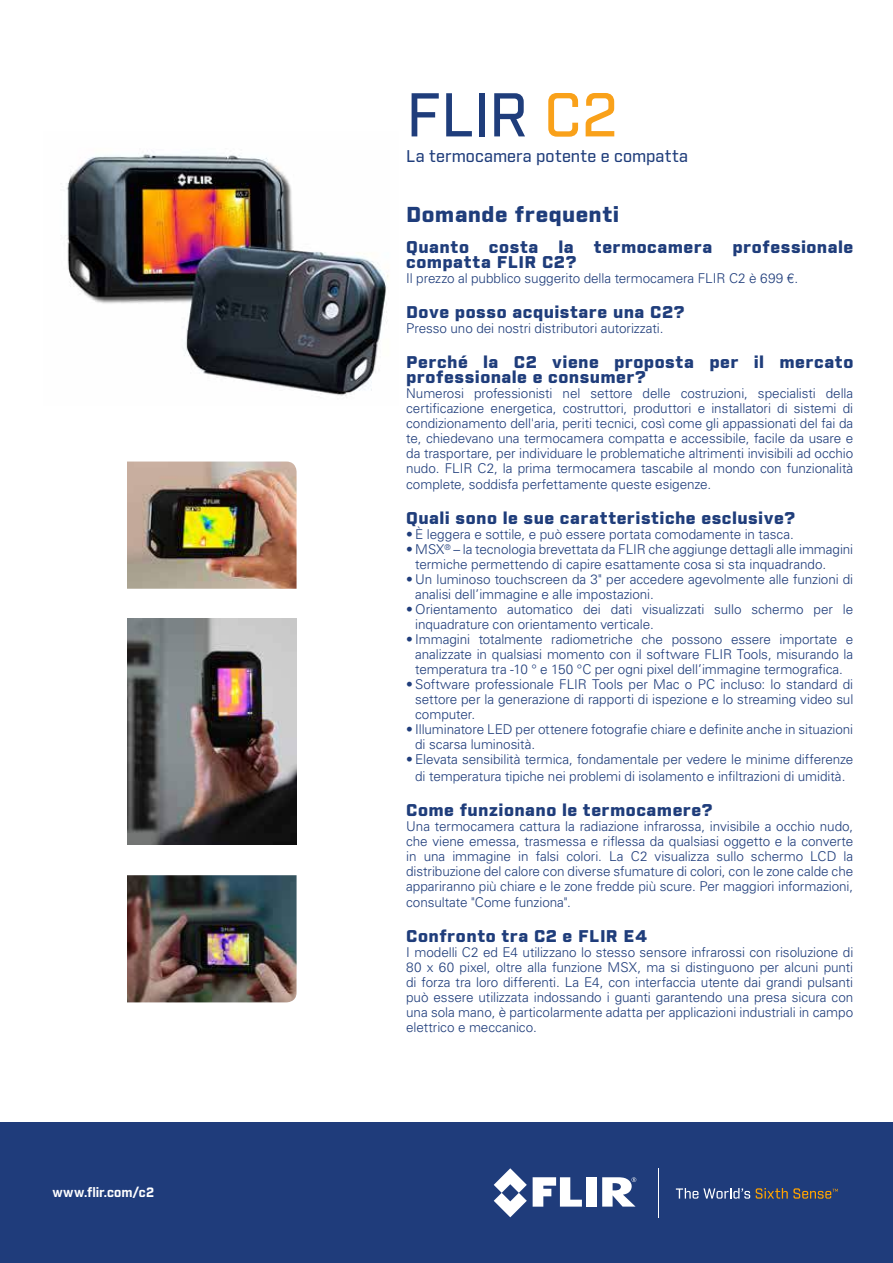
<style>
.page{position:relative;width:893px;height:1263px;background:#fff}
.page>*{position:absolute;margin:0;border:0;box-sizing:border-box;transform-origin:0 0}
.t1{font:500 60px "Industry";color:#1f3d7b}
.t2{font:900 21px "Industry";letter-spacing:.02em;color:#1f3d7b;scale:1.1 1}
.t3{font:900 16.5px/15px "Industry";letter-spacing:.025em;color:#1f3d7b;scale:1.1 1}
.t4{font:500 16.5px "Industry";letter-spacing:.01em;color:#1f3d7b}
.t5{font:300 13.5px/15px "Univers LT Std";letter-spacing:-.005em;color:#1f3d7b;text-align:justify}
.t6{font:700 13.2px "Industry";letter-spacing:.005em;color:#fff}
.s1{color:#f9a11a}
</style>
<div class="page">
<img style="left:66px;top:150px;width:323px;height:246px">
<img style="left:127px;top:619px;width:170px;height:226px">
<img style="left:127px;top:875px;width:170px;height:127px">
<img style="left:127px;top:461px;width:170px;height:128px">
<div style="left:0;top:1123px;width:893px;height:140px;background:#1f3c7b"></div>
<svg style="left:533px;top:1177px;width:49px;height:30px"></svg>
<div style="left:587px;top:1177px;width:10px;height:29px;background:#fff"></div>
<svg style="left:494px;top:1168px;width:33px;height:49px"></svg>
<svg style="left:602px;top:1177px;width:34px;height:29px"></svg>
<svg style="left:676px;top:1188px;width:74px;height:10px"></svg>
<svg style="left:756px;top:1188px;width:82px;height:10px"></svg>
<hr style="left:658px;top:1168px;width:1px;height:49px;background:#fff">
<p class="t6" style="left:53px;top:1184px;width:103px">www.flir.com/c2</p>
<h1 class="t1" style="left:406px;top:79px;width:213px">FLIR <span class="s1">C2</span></h1>
<p class="t4" style="left:406px;top:146px;width:284px">La termocamera potente e compatta</p>
<h2 class="t2" style="left:406px;top:202px;width:195px">Domande frequenti</h2>
<p class="t3" style="left:406px;top:240px;width:408px">Quanto costa la termocamera professionale compatta FLIR C2?</p>
<p class="t5" style="left:406px;top:270px;width:393px">Il prezzo al pubblico suggerito della termocamera FLIR C2 è 699 €.</p>
<p class="t3" style="left:406px;top:306px;width:255px">Dove posso acquistare una C2?</p>
<p class="t5" style="left:406px;top:321px;width:259px">Presso uno dei nostri distributori autorizzati.</p>
<p class="t3" style="left:406px;top:356px;width:408px">Perché la C2 viene proposta per il mercato professionale e consumer?</p>
<p class="t5" style="left:406px;top:386px;width:449px">Numerosi professionisti nel settore delle costruzioni, specialisti della certificazione energetica, costruttori, produttori e installatori di sistemi di condizionamento dell'aria, periti tecnici, così come gli appassionati del fai da te, chiedevano una termocamera compatta e accessibile, facile da usare e da trasportare, per individuare le problematiche altrimenti invisibili ad occhio nudo. FLIR C2, la prima termocamera tascabile al mondo con funzionalità complete, soddisfa perfettamente queste esigenze.</p>
<p class="t3" style="left:406px;top:512px;width:355px">Quali sono le sue caratteristiche esclusive?</p>
<p class="t5" style="left:406px;top:527px;width:389px">• È leggera e sottile, e può essere portata comodamente in tasca.</p>
<p class="t5" style="left:415px;top:542px;width:440px;text-indent:-9px">• MSX<sup>®</sup> – la tecnologia brevettata da FLIR che aggiunge dettagli alle immagini termiche permettendo di capire esattamente cosa si sta inquadrando.</p>
<p class="t5" style="left:415px;top:572px;width:440px;text-indent:-9px">• Un luminoso touchscreen da 3" per accedere agevolmente alle funzioni di analisi dell’immagine e alle impostazioni.</p>
<p class="t5" style="left:415px;top:602px;width:440px;text-indent:-9px">• Orientamento automatico dei dati visualizzati sullo schermo per le inquadrature con orientamento verticale.</p>
<p class="t5" style="left:415px;top:632px;width:440px;text-indent:-9px">• Immagini totalmente radiometriche che possono essere importate e analizzate in qualsiasi momento con il software FLIR Tools, misurando la temperatura tra -10 ° e 150 °C per ogni pixel dell’immagine termografica.</p>
<p class="t5" style="left:415px;top:677px;width:440px;text-indent:-9px">• Software professionale FLIR Tools per Mac o PC incluso: lo standard di settore per la generazione di rapporti di ispezione e lo streaming video sul computer.</p>
<p class="t5" style="left:415px;top:722px;width:440px;text-indent:-9px">• Illuminatore LED per ottenere fotografie chiare e definite anche in situazioni di scarsa luminosità.</p>
<p class="t5" style="left:406px;top:751px;width:449px;line-height:16.5px;text-align:center">• Elevata sensibilità termica, fondamentale per vedere le minime differenze di temperatura tipiche nei problemi di isolamento e infiltrazioni di umidità.</p>
<p class="t3" style="left:406px;top:804px;width:280px">Come funzionano le termocamere?</p>
<p class="t5" style="left:406px;top:819px;width:449px">Una termocamera cattura la radiazione infrarossa, invisibile a occhio nudo, che viene emessa, trasmessa e riflessa da qualsiasi oggetto e la converte in una immagine in falsi colori. La C2 visualizza sullo schermo LCD la distribuzione del calore con diverse sfumature di colori, con le zone calde che appariranno più chiare e le zone fredde più scure. Per maggiori informazioni, consultate "Come funziona".</p>
<p class="t3" style="left:406px;top:930px;width:220px">Confronto tra C2 e FLIR E4</p>
<p class="t5" style="left:406px;top:945px;width:449px">I modelli C2 ed E4 utilizzano lo stesso sensore infrarossi con risoluzione di 80 x 60 pixel, oltre alla funzione MSX, ma si distinguono per alcuni punti di forza tra loro differenti. La E4, con interfaccia utente dai grandi pulsanti può essere utilizzata indossando i guanti garantendo una presa sicura con una sola mano, è particolarmente adatta per applicazioni industriali in campo elettrico e meccanico.</p>
</div>
